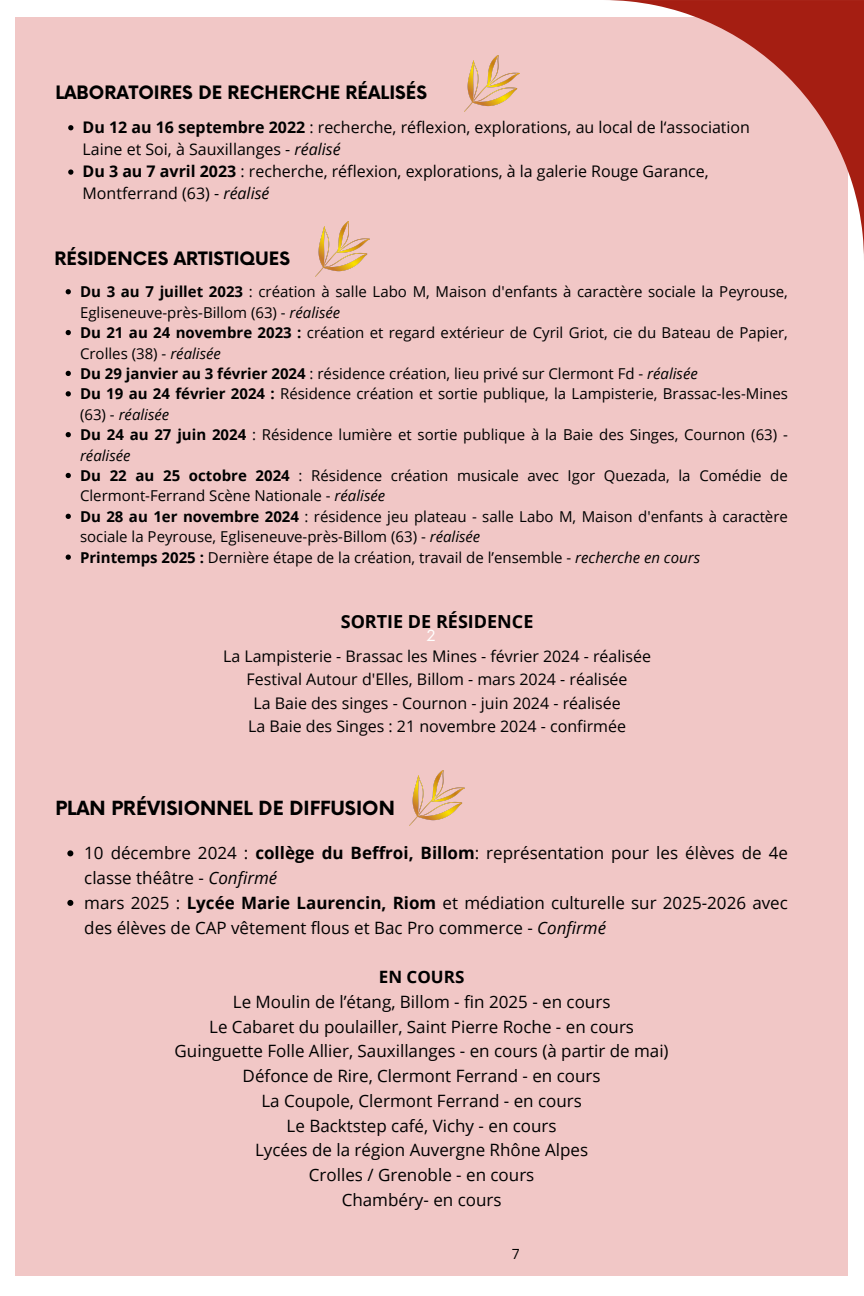
<style>
.page{position:relative;width:864px;height:1296px;background:#fff}
.page>*{position:absolute;margin:0;border:0;box-sizing:border-box;transform-origin:0 0}
.t1{font:700 19px "Now";color:#000}
.t2{font:700 18px "Now";color:#000}
.t3{font:700 18px "Open Sans";color:#000}
.t4{font:17px/24.8px "Open Sans";color:#000}
.t5{font:700 17px "Open Sans";color:#000}
.t6{font:16px/23.3px "Open Sans";color:#000}
.t7{font:15px/20.4px "Open Sans";color:#000}
.t8{font:15px "Now";color:#fff}
.t9{font:14px "Open Sans";color:#000}
.s1{font-weight:700}
.s2{font-style:italic}
</style>
<div class="page">
<div style="left:0;top:0;width:864px;height:1296px;background:linear-gradient(to right,#fff,#fff)"></div>
<div style="left:15px;top:18px;width:832px;height:1258px;background:#f1c7c6"></div>
<svg style="left:68px;top:125px;width:5px;height:5px"></svg>
<svg style="left:68px;top:169px;width:5px;height:6px"></svg>
<svg style="left:66px;top:289px;width:5px;height:5px"></svg>
<svg style="left:66px;top:330px;width:5px;height:5px"></svg>
<svg style="left:66px;top:371px;width:5px;height:5px"></svg>
<svg style="left:66px;top:391px;width:5px;height:5px"></svg>
<svg style="left:66px;top:432px;width:5px;height:5px"></svg>
<svg style="left:66px;top:473px;width:5px;height:5px"></svg>
<svg style="left:66px;top:514px;width:5px;height:5px"></svg>
<svg style="left:66px;top:555px;width:5px;height:5px"></svg>
<svg style="left:603px;top:0;width:261px;height:261px"></svg>
<img style="left:465px;top:56px;width:54px;height:55px">
<svg style="left:67px;top:850px;width:6px;height:6px"></svg>
<svg style="left:67px;top:900px;width:6px;height:6px"></svg>
<img style="left:315px;top:221px;width:55px;height:56px">
<img style="left:410px;top:770px;width:54px;height:55px">
<p class="t2" style="left:55px;top:83px;width:373px">LABORATOIRES DE RECHERCHE RÉALISÉS</p>
<p class="t6" style="left:83px;top:115px;width:669px;line-height:22.2px"><span class="s1">Du 12 au 16 septembre 2022</span> : recherche, réflexion, explorations, au local de l‘association<br>Laine et Soi, à Sauxillanges - <span class="s2">réalisé</span></p>
<p class="t6" style="left:83px;top:160px;width:628px;line-height:22.2px"><span class="s1">Du 3 au 7 avril 2023</span> : recherche, réflexion, explorations, à la galerie Rouge Garance,<br>Montferrand (63) - <span class="s2">réalisé</span></p>
<h1 class="t2" style="left:55px;top:248px;width:237px">RÉSIDENCES ARTISTIQUES</h1>
<p class="t7" style="left:80px;top:281px;width:709px"><span class="s1">Du 3 au 7 juillet 2023</span> : création à salle Labo M, Maison d'enfants à caractère sociale la Peyrouse,<br>Egliseneuve-près-Billom (63) - <span class="s2">réalisée</span></p>
<p class="t7" style="left:80px;top:322px;width:709px"><span class="s1">Du 21 au 24 novembre 2023 :</span> création et regard extérieur de Cyril Griot, cie du Bateau de Papier,<br>Crolles (38) - <span class="s2">réalisée</span></p>
<p class="t7" style="left:80px;top:363px;width:619px"><span class="s1">Du 29 janvier au 3 février 2024</span> : résidence création, lieu privé sur Clermont Fd - <span class="s2">réalisée</span></p>
<h1 class="t7" style="left:80px;top:383px;width:709px"><span class="s1">Du 19 au 24 février 2024 :</span> Résidence création et sortie publique, la Lampisterie, Brassac-les-Mines (63) - <span class="s2">réalisée</span></h1>
<p class="t7" style="left:80px;top:424px;width:709px"><span class="s1">Du 24 au 27 juin 2024</span> : Résidence lumière et sortie publique à la Baie des Singes, Cournon (63) - <span class="s2">réalisée</span></p>
<p class="t7" style="left:80px;top:465px;width:709px"><span class="s1">Du 22 au 25 octobre 2024</span> : Résidence création musicale avec Igor Quezada, la Comédie de<br>Clermont-Ferrand Scène Nationale - <span class="s2">réalisée</span></p>
<p class="t7" style="left:80px;top:506px;width:709px"><span class="s1">Du 28 au 1er novembre 2024</span> : résidence jeu plateau - salle Labo M, Maison d'enfants à caractère sociale la Peyrouse, Egliseneuve-près-Billom (63) - <span class="s2">réalisée</span></p>
<p class="t7" style="left:80px;top:547px;width:622px"><span class="s1">Printemps 2025 :</span> Dernière étape de la création, travail de l’ensemble - <span class="s2">recherche en cours</span></p>
<p class="t3" style="left:341px;top:609px;width:194px">SORTIE DE RÉSIDENCE</p>
<p class="t6" style="left:223px;top:644px;width:429px;text-align:center">La Lampisterie - Brassac les Mines - février 2024 - réalisée Festival Autour d'Elles, Billom - mars 2024 - réalisée<br>La Baie des singes - Cournon - juin 2024 - réalisée<br>La Baie des Singes : 21 novembre 2024 - confirmée</p>
<p class="t8" style="left:427px;top:627px;width:11px">2</p>
<p class="t1" style="left:55px;top:798px;width:341px">PLAN PRÉVISIONNEL DE DIFFUSION</p>
<p class="t4" style="left:84px;top:840px;width:705px">10 décembre 2024 : <span class="s1">collège du Beffroi, Billom</span>: représentation pour les élèves de 4e classe théâtre - <span class="s2">Confirmé<br></span>mars 2025 : <span class="s1">Lycée Marie Laurencin, Riom</span> et médiation culturelle sur 2025-2026 avec des élèves de CAP vêtement flous et Bac Pro commerce - <span class="s2">Confirmé</span></p>
<p class="t5" style="left:379px;top:965px;width:87px">EN COURS</p>
<p class="t4" style="left:175px;top:989px;width:496px;text-align:center">Le Moulin de l’étang, Billom - fin 2025 - en cours<br>Le Cabaret du poulailler, Saint Pierre Roche - en cours Guinguette Folle Allier, Sauxillanges - en cours (à partir de mai)<br>Défonce de Rire, Clermont Ferrand - en cours<br>La Coupole, Clermont Ferrand - en cours<br>Le Backtstep café, Vichy - en cours<br>Lycées de la région Auvergne Rhône Alpes<br>Crolles / Grenoble - en cours<br>Chambéry- en cours</p>
<p class="t9" style="left:512px;top:1244px;width:9px">7</p>
</div>
